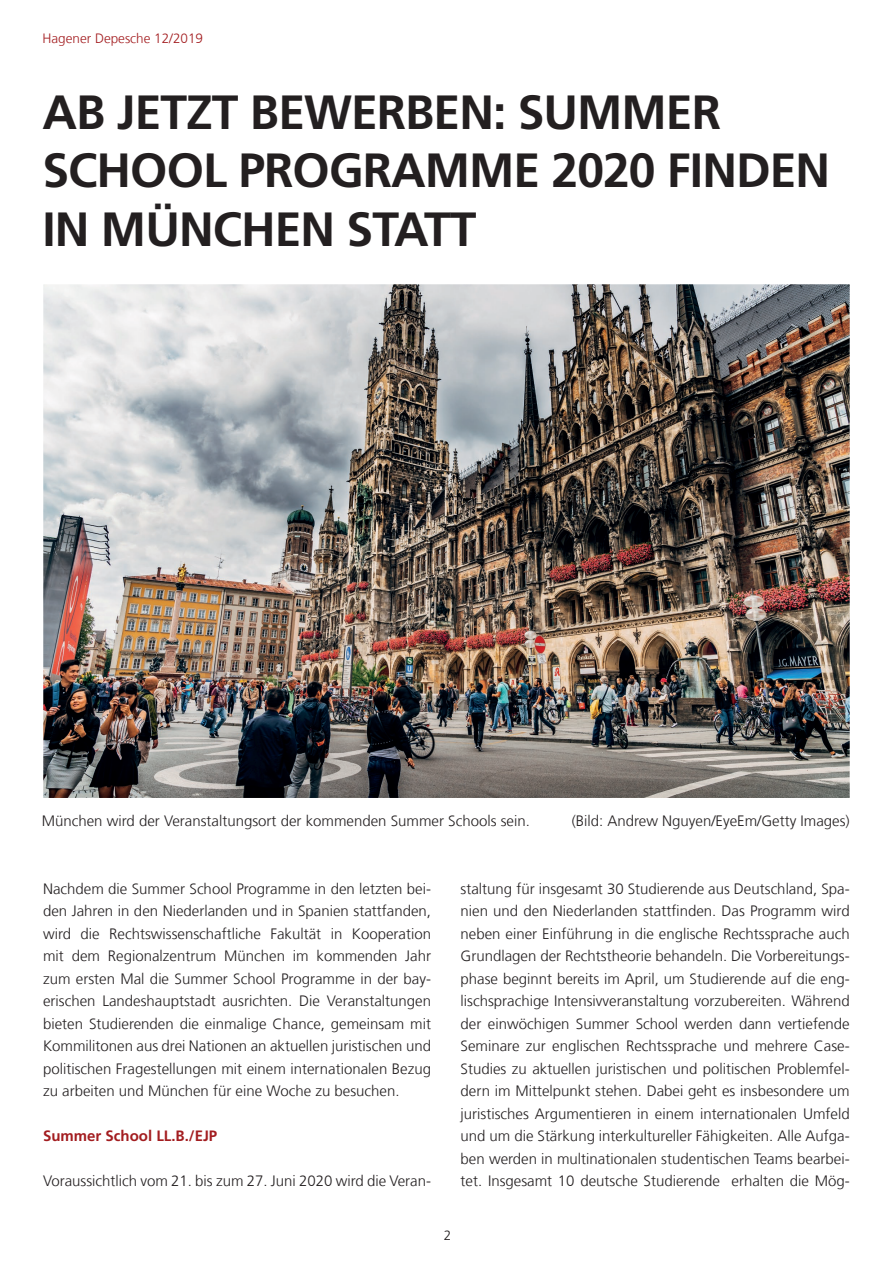
<style>
.page{position:relative;width:893px;height:1263px;background:#fff}
.page>*{position:absolute;margin:0;border:0;box-sizing:border-box;transform-origin:0 0}
.t1{font:700 48px/58.5px "Frutiger LT Com";letter-spacing:-.02em;color:#231f20}
.t2{font:300 15px/22.5px "Frutiger LT Com";color:#231f20;text-align:justify}
.t3{font:700 15px "Frutiger LT Com";color:#a31d20}
.t4{font:300 13.5px "Frutiger LT Com";color:#a31d20}
.t5{font:300 13.5px "Frutiger LT Com";color:#231f20}
</style>
<div class="page">
<img style="left:45px;top:286px;width:803px;height:510px">
<p class="t4" style="left:43px;top:31px;width:162px">Hagener Depesche 12/2019</p>
<h1 class="t1" style="left:43px;top:83px;width:789px">AB JETZT BEWERBEN: SUMMER<br>SCHOOL PROGRAMME 2020 FINDEN<br>IN MÜNCHEN STATT</h1>
<p class="t2" style="left:42px;top:810px;width:490px">München wird der Veranstaltungsort der kommenden Summer Schools sein.</p>
<p class="t2" style="left:572px;top:810px;width:280px">(Bild: Andrew Nguyen/EyeEm/Getty Images)</p>
<p class="t2" style="left:43px;top:877px;width:390px">Nachdem die Summer School Programme in den letzten bei&shy;den Jahren in den Niederlanden und in Spanien stattfanden, wird die Rechtswissenschaftliche Fakultät in Kooperation mit dem Regionalzentrum München im kommenden Jahr zum ersten Mal die Summer School Programme in der bay&shy;erischen Landeshauptstadt ausrichten. Die Veranstaltungen bieten Studierenden die einmalige Chance, gemeinsam mit Kommilitonen aus drei Nationen an aktuellen juristischen und politischen Fragestellungen mit einem internationalen Bezug zu arbeiten und München für eine Woche zu besuchen.</p>
<p class="t3" style="left:43px;top:1127px;width:176px">Summer School LL.B./EJP</p>
<p class="t2" style="left:43px;top:1170px;width:390px">Voraussichtlich vom 21. bis zum 27. Juni 2020 wird die Veran-</p>
<p class="t2" style="left:461px;top:877px;width:391px">staltung für insgesamt 30 Studierende aus Deutschland, Spa&shy;nien und den Niederlanden stattfinden. Das Programm wird neben einer Einführung in die englische Rechtssprache auch Grundlagen der Rechtstheorie behandeln. Die Vorbereitungs&shy;phase beginnt bereits im April, um Studierende auf die eng&shy;lischsprachige Intensivveranstaltung vorzubereiten. Während der einwöchigen Summer School werden dann vertiefende Seminare zur englischen Rechtssprache und mehrere Case-Studies zu aktuellen juristischen und politischen Problemfel&shy;dern im Mittelpunkt stehen. Dabei geht es insbesondere um juristisches Argumentieren in einem internationalen Umfeld und um die Stärkung interkultureller Fähigkeiten. Alle Aufga&shy;ben werden in multinationalen studentischen Teams bearbei&shy;tet. Insgesamt 10 deutsche Studierende erhalten die Mög-</p>
<p class="t5" style="left:444px;top:1228px;width:9px">2</p>
</div>
